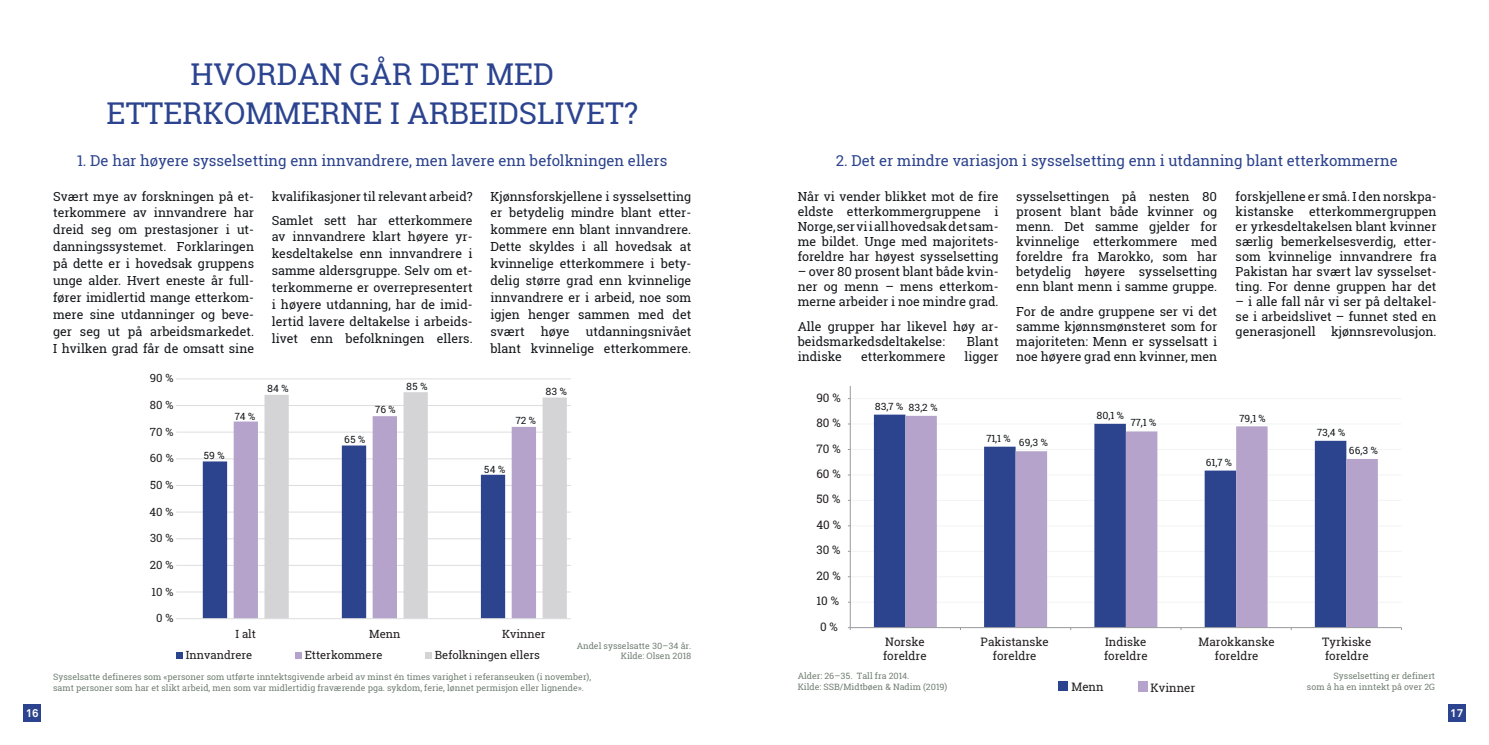
<style>
.page{position:relative;width:1489px;height:745px;background:#fff}
.page>*{position:absolute;margin:0;border:0;box-sizing:border-box;transform-origin:0 0}
.t1{font:30px/39.5px "Roboto Slab";color:#2c4490;text-align:center}
.t2{font:15px "Roboto Slab";color:#2c438e}
.t3{font:12.5px/15px "Roboto Slab";color:#131619;text-align:justify}
.t4{font:11.62px/14px "Roboto Slab";color:#231f20}
.t5{font:11.25px "Roboto Slab";color:#231f20}
.t6{font:700 11.25px "Akkurat Pro";color:#fff}
.t7{font:10px "Roboto Slab";color:#131619}
.t8{font:8.75px/10.5px "Roboto Slab";color:#728073}
</style>
<div class="page">
<div style="left:1447px;top:703px;width:18px;height:18px;background:#2c4490"></div>
<hr style="left:850px;top:601px;width:551px;height:1px;background:#f2f3f4">
<hr style="left:850px;top:576px;width:551px;height:1px;background:#f2f3f4">
<hr style="left:850px;top:550px;width:551px;height:1px;background:#f2f3f4">
<hr style="left:850px;top:525px;width:551px;height:1px;background:#f2f3f4">
<hr style="left:850px;top:499px;width:551px;height:1px;background:#f2f3f4">
<hr style="left:850px;top:474px;width:551px;height:1px;background:#f2f3f4">
<hr style="left:850px;top:449px;width:551px;height:1px;background:#f2f3f4">
<hr style="left:850px;top:423px;width:551px;height:1px;background:#f2f3f4">
<hr style="left:850px;top:398px;width:551px;height:1px;background:#f2f3f4">
<hr style="left:850px;top:386px;width:551px;height:1px;background:#f2f3f4">
<div style="left:873px;top:414px;width:33px;height:213px;background:#2c438e"></div>
<svg style="left:905px;top:415px;width:472px;height:212px"></svg>
<hr style="left:850px;top:386px;width:1px;height:241px;background:#989a9d">
<hr style="left:850px;top:627px;width:551px;height:1px;background:#989a9d">
<div style="left:1058px;top:680px;width:9px;height:10px;background:#2c438e"></div>
<div style="left:1138px;top:681px;width:10px;height:10px;background:#b5a3cb"></div>
<div style="left:23px;top:703px;width:18px;height:18px;background:#2c4490"></div>
<hr style="left:176px;top:591px;width:394px;height:1px;background:#dcdddf">
<hr style="left:176px;top:564px;width:394px;height:1px;background:#dcdddf">
<hr style="left:176px;top:538px;width:394px;height:1px;background:#dcdddf">
<hr style="left:176px;top:511px;width:394px;height:1px;background:#dcdddf">
<hr style="left:176px;top:485px;width:394px;height:1px;background:#dcdddf">
<hr style="left:176px;top:458px;width:394px;height:1px;background:#dcdddf">
<hr style="left:176px;top:431px;width:394px;height:1px;background:#dcdddf">
<hr style="left:176px;top:405px;width:394px;height:1px;background:#dcdddf">
<hr style="left:176px;top:378px;width:394px;height:1px;background:#dcdddf">
<svg style="left:203px;top:445px;width:31px;height:173px;fill:#2c438e"></svg>
<svg style="left:234px;top:421px;width:30px;height:197px;fill:#b5a3cb"></svg>
<svg style="left:264px;top:392px;width:303px;height:226px"></svg>
<hr style="left:176px;top:618px;width:394px;height:1px;background:#dcdddf">
<div style="left:176px;top:651px;width:7px;height:7px;background:#2c438e"></div>
<div style="left:295px;top:651px;width:6px;height:7px;background:#b5a3cb"></div>
<div style="left:425px;top:651px;width:6px;height:7px;background:#d4d3d6"></div>
<p class="t6" style="left:26px;top:705px;width:14px">16</p>
<h1 class="t1" style="left:107px;top:54px;width:533px">HVORDAN GÅR DET MED<br>ETTERKOMMERNE I ARBEIDSLIVET?</h1>
<p class="t2" style="left:77px;top:150px;width:592px">1. De har høyere sysselsetting enn innvandrere, men lavere enn befolkningen ellers</p>
<p class="t3" style="left:53px;top:187px;width:202px;line-height:16.9px">Svært mye av forskningen på et&shy;terkommere av innvandrere har dreid seg om prestasjoner i ut&shy;danningssystemet. Forklaringen på dette er i hovedsak gruppens unge alder. Hvert eneste år full&shy;fører imidlertid mange etterkom&shy;mere sine utdanninger og beve&shy;ger seg ut på arbeidsmarkedet.<br>I hvilken grad får de omsatt sine</p>
<p class="t3" style="left:272px;top:184px;width:202px;line-height:24px">kvalifikasjoner til relevant arbeid?<br>Samlet sett har etterkommere</p>
<p class="t3" style="left:272px;top:228px;width:202px;line-height:16.9px">av innvandrere klart høyere yr&shy;kesdeltakelse enn innvandrere i samme aldersgruppe. Selv om et&shy;terkommerne er overrepresentert i høyere utdanning, har de imid&shy;lertid lavere deltakelse i arbeids&shy;livet enn befolkningen ellers.</p>
<p class="t5" style="left:150px;top:370px;width:25px">90 %</p>
<p class="t5" style="left:150px;top:397px;width:25px">80 %</p>
<p class="t5" style="left:150px;top:423px;width:25px">70 %</p>
<p class="t5" style="left:150px;top:450px;width:25px">60 %</p>
<p class="t5" style="left:150px;top:477px;width:25px">50 %</p>
<p class="t5" style="left:150px;top:503px;width:25px">40 %</p>
<p class="t5" style="left:150px;top:530px;width:25px">30 %</p>
<p class="t5" style="left:150px;top:556px;width:25px">20 %</p>
<p class="t5" style="left:151px;top:583px;width:24px">10 %</p>
<p class="t5" style="left:156px;top:610px;width:19px">0 %</p>
<p class="t7" style="left:235px;top:409px;width:22px">74 %</p>
<p class="t7" style="left:267px;top:382px;width:23px">84 %</p>
<p class="t7" style="left:203px;top:448px;width:23px">59 %</p>
<p class="t7" style="left:344px;top:432px;width:23px">65 %</p>
<p class="t7" style="left:375px;top:402px;width:22px">76 %</p>
<p class="t7" style="left:406px;top:379px;width:23px">85 %</p>
<p class="t3" style="left:490px;top:187px;width:202px;line-height:16.9px">Kjønnsforskjellene i sysselsetting er betydelig mindre blant etter&shy;kommere enn blant innvandrere.<br>Dette skyldes i all hovedsak at kvinnelige etterkommere i bety&shy;delig større grad enn kvinnelige innvandrere er i arbeid, noe som igjen henger sammen med det svært</p>
<p class="t3" style="left:490px;top:322px;width:202px;line-height:16.9px;text-align:right">utdanningsnivået<br>blant kvinnelige etterkommere.</p>
<p class="t3" style="left:541px;top:323px;width:30px">høye</p>
<p class="t7" style="left:515px;top:413px;width:22px">72 %</p>
<p class="t7" style="left:545px;top:384px;width:23px">83 %</p>
<p class="t7" style="left:484px;top:462px;width:23px">54 %</p>
<p class="t5" style="left:235px;top:626px;width:22px">I alt</p>
<p class="t5" style="left:369px;top:626px;width:33px">Menn</p>
<p class="t5" style="left:502px;top:626px;width:45px">Kvinner</p>
<p class="t5" style="left:186px;top:647px;width:68px">Innvandrere</p>
<p class="t5" style="left:305px;top:647px;width:79px">Etterkommere</p>
<p class="t5" style="left:435px;top:647px;width:107px">Befolkningen ellers</p>
<p class="t8" style="left:576px;top:640px;width:116px;text-align:right">Andel sysselsatte 30–34 år.<br>Kilde: Olsen 2018</p>
<p class="t8" style="left:53px;top:671px;width:539px">Sysselsatte defineres som «personer som utførte inntektsgivende arbeid av minst én times varighet i referanseuken (i november), samt personer som har et slikt arbeid, men som var midlertidig fraværende pga. sykdom, ferie, lønnet permisjon eller lignende».</p>
<p class="t2" style="left:835px;top:150px;width:563px">2. Det er mindre variasjon i sysselsetting enn i utdanning blant etterkommerne</p>
<p class="t3" style="left:797px;top:188px;width:202px">Når vi vender blikket mot de fire eldste etterkommergruppene i Norge, ser vi i all hovedsak det sam&shy;me bildet. Unge med majoritets&shy;foreldre har høyest sysselsetting</p>
<p class="t3" style="left:797px;top:263px;width:202px">– over 80 prosent blant både kvin&shy;ner og menn – mens etterkom&shy;merne arbeider i noe mindre grad.</p>
<p class="t3" style="left:797px;top:319px;width:202px">Alle grupper har likevel høy ar&shy;beidsmarkedsdeltakelse:</p>
<p class="t3" style="left:966px;top:334px;width:33px">Blant</p>
<p class="t3" style="left:797px;top:349px;width:46px">indiske</p>
<p class="t3" style="left:861px;top:349px;width:86px">etterkommere</p>
<p class="t3" style="left:964px;top:349px;width:36px">ligger</p>
<p class="t4" style="left:816px;top:390px;width:26px">90 %</p>
<p class="t4" style="left:816px;top:415px;width:26px">80 %</p>
<p class="t7" style="left:874px;top:399px;width:30px">83,7 %</p>
<p class="t7" style="left:908px;top:400px;width:31px">83,2 %</p>
<p class="t3" style="left:1016px;top:188px;width:202px">sysselsettingen på nesten 80 prosent blant både kvinner og menn. Det samme gjelder for kvinnelige etterkommere med foreldre fra Marokko, som har betydelig høyere sysselsetting enn blant menn i samme gruppe.</p>
<p class="t3" style="left:1016px;top:304px;width:202px">For de andre gruppene ser vi det samme kjønnsmønsteret som for majoriteten: Menn er sysselsatt i noe høyere grad enn kvinner, men</p>
<p class="t7" style="left:1096px;top:408px;width:29px">80,1 %</p>
<p class="t7" style="left:1130px;top:415px;width:27px">77,1 %</p>
<p class="t4" style="left:816px;top:441px;width:26px">70 %</p>
<p class="t7" style="left:986px;top:431px;width:26px">71,1 %</p>
<p class="t7" style="left:1018px;top:435px;width:30px">69,3 %</p>
<p class="t3" style="left:1235px;top:188px;width:202px">forskjellene er små. I den norskpa&shy;kistanske etterkommergruppen er yrkesdeltakelsen blant kvinner særlig bemerkelsesverdig, etter&shy;som kvinnelige innvandrere fra Pakistan har svært lav sysselset&shy;ting. For denne gruppen har det</p>
<p class="t3" style="left:1235px;top:293px;width:202px">– i alle fall når vi ser på deltakel&shy;se i arbeidslivet – funnet sted en generasjonell kjønnsrevolusjon.</p>
<p class="t7" style="left:1239px;top:411px;width:28px">79,1 %</p>
<p class="t7" style="left:1316px;top:425px;width:30px">73,4 %</p>
<p class="t7" style="left:1348px;top:443px;width:30px">66,3 %</p>
<p class="t4" style="left:816px;top:466px;width:26px">60 %</p>
<p class="t4" style="left:816px;top:492px;width:26px">50 %</p>
<p class="t4" style="left:816px;top:517px;width:26px">40 %</p>
<p class="t4" style="left:816px;top:542px;width:26px">30 %</p>
<p class="t4" style="left:816px;top:568px;width:26px">20 %</p>
<p class="t4" style="left:816px;top:593px;width:24px">10 %</p>
<p class="t4" style="left:820px;top:619px;width:19px">0 %</p>
<p class="t7" style="left:1205px;top:455px;width:28px">61,7 %</p>
<p class="t4" style="left:883px;top:634px;width:45px">Norske foreldre</p>
<p class="t4" style="left:980px;top:633px;width:70px;text-align:center">Pakistanske foreldre</p>
<p class="t4" style="left:1103px;top:634px;width:45px">Indiske foreldre</p>
<p class="t4" style="left:1198px;top:633px;width:78px;text-align:center">Marokkanske foreldre</p>
<p class="t4" style="left:1322px;top:634px;width:50px">Tyrkiske foreldre</p>
<p class="t4" style="left:1071px;top:679px;width:34px">Menn</p>
<p class="t4" style="left:1150px;top:679px;width:46px">Kvinner</p>
<p class="t8" style="left:797px;top:670px;width:151px">Alder: 26–35. Tall fra 2014.<br>Kilde: SSB/Midtbøen &amp; Nadim (2019)</p>
<p class="t8" style="left:1306px;top:670px;width:130px;text-align:right">Sysselsetting er definert<br>som å ha en inntekt på over 2G</p>
<p class="t6" style="left:1450px;top:705px;width:14px">17</p>
</div>
